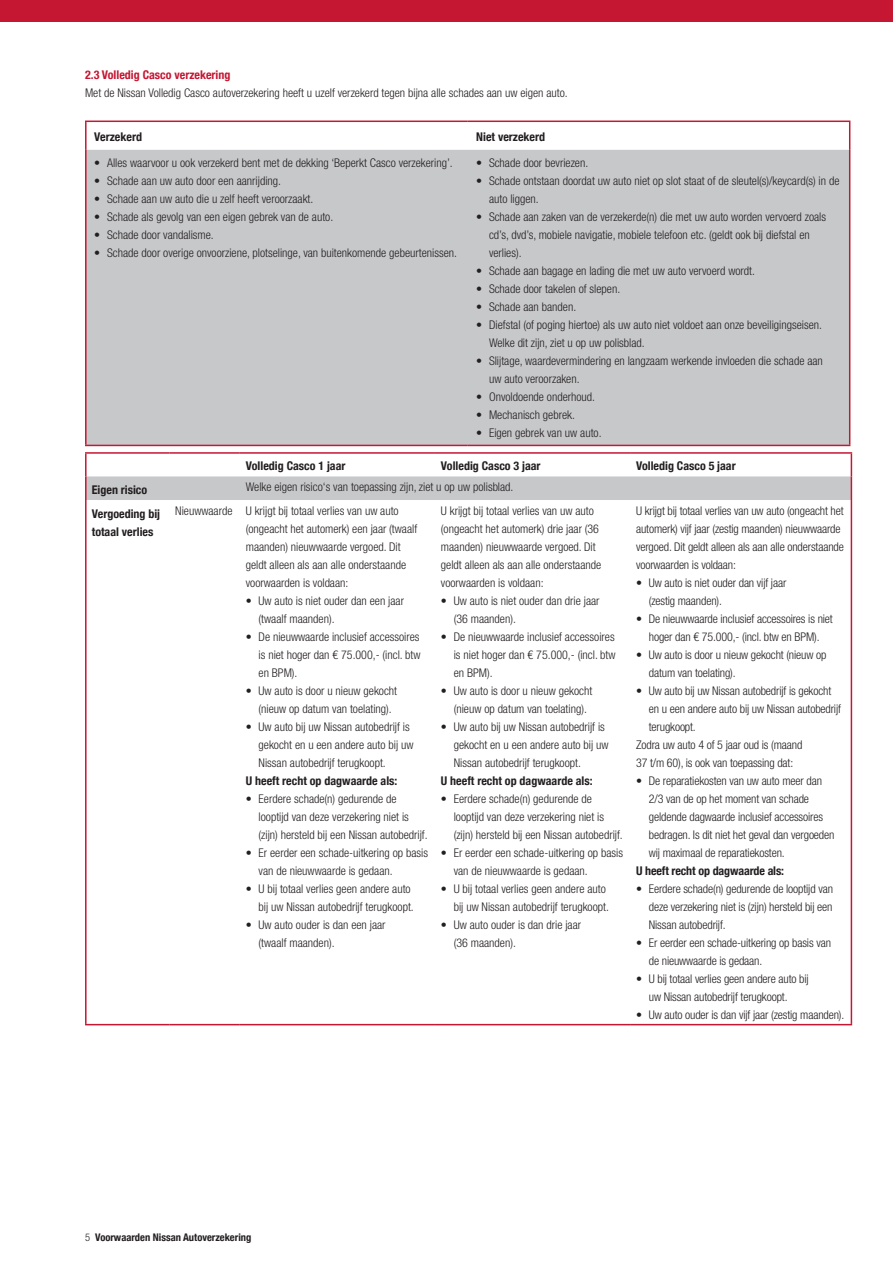
<style>
.page{position:relative;width:893px;height:1263px;background:#fff}
.page>*{position:absolute;margin:0;border:0;box-sizing:border-box;transform-origin:0 0}
.t1{font:300 condensed 12px/18px "Helvetica Neue LT Std";color:#231f20}
.t2{font:700 condensed 12px/18px "Helvetica Neue";color:#231f20}
.t3{font:700 condensed 12px "Helvetica Neue";color:#c51632}
.t4{font:700 condensed 10.5px "Helvetica Neue";color:#231f20}
.s1{font-family:"Helvetica Neue LT Std";font-weight:300}
</style>
<div class="page">
<div style="left:0;top:0;width:893px;height:21px;background:#c51632"></div>
<div style="left:87px;top:150px;width:762px;height:295px;background:#c7c8ca"></div>
<hr style="left:85px;top:122px;width:2px;height:28px;background:#c51632">
<hr style="left:85px;top:121px;width:383px;height:1px;background:#c51632">
<hr style="left:468px;top:121px;width:382px;height:1px;background:#c51632">
<svg style="left:849px;top:122px;width:1px;height:28px"></svg>
<hr style="left:85px;top:150px;width:2px;height:295px;background:#c51632">
<hr style="left:85px;top:445px;width:383px;height:1px;background:#c51632">
<hr style="left:849px;top:150px;width:1px;height:295px;background:#c51632">
<hr style="left:468px;top:445px;width:382px;height:1px;background:#c51632">
<hr style="left:85px;top:454px;width:2px;height:22px;background:#c51632">
<hr style="left:85px;top:452px;width:84px;height:2px;background:#c51632">
<hr style="left:169px;top:452px;width:71px;height:2px;background:#c51632">
<hr style="left:85px;top:1024px;width:84px;height:1px;background:#c51632">
<hr style="left:240px;top:452px;width:195px;height:2px;background:#c51632">
<hr style="left:435px;top:452px;width:195px;height:2px;background:#c51632">
<hr style="left:169px;top:1024px;width:71px;height:1px;background:#c51632">
<hr style="left:240px;top:1024px;width:195px;height:1px;background:#c51632">
<hr style="left:435px;top:1024px;width:195px;height:1px;background:#c51632">
<hr style="left:630px;top:452px;width:222px;height:2px;background:#c51632">
<hr style="left:630px;top:1024px;width:222px;height:1px;background:#c51632">
<hr style="left:85px;top:476px;width:2px;height:24px;background:#c51632">
<svg style="left:86px;top:454px;width:766px;height:46px"></svg>
<hr style="left:85px;top:500px;width:2px;height:524px;background:#c51632">
<hr style="left:851px;top:500px;width:1px;height:524px;background:#c51632">
<p class="t3" style="left:85px;top:67px;width:147px">2.3 Volledig Casco verzekering</p>
<p class="t1" style="left:85px;top:83px;width:484px">Met de Nissan Volledig Casco autoverzekering heeft u uzelf verzekerd tegen bijna alle schades aan uw eigen auto.</p>
<p class="t2" style="left:94px;top:128px;width:49px">Verzekerd</p>
<p class="t2" style="left:476px;top:128px;width:70px">Niet verzekerd</p>
<p class="t1" style="left:94px;top:154px;width:360px">• Alles waarvoor u ook verzekerd bent met de dekking ‘Beperkt Casco verzekering’.</p>
<p class="t1" style="left:94px;top:172px;width:188px">• Schade aan uw auto door een aanrijding.</p>
<p class="t1" style="left:94px;top:190px;width:221px">• Schade aan uw auto die u zelf heeft veroorzaakt.</p>
<p class="t1" style="left:94px;top:208px;width:240px">• Schade als gevolg van een eigen gebrek van de auto.</p>
<p class="t1" style="left:94px;top:226px;width:121px">• Schade door vandalisme.</p>
<p class="t1" style="left:94px;top:244px;width:364px">• Schade door overige onvoorziene, plotselinge, van buitenkomende gebeurtenissen.</p>
<p class="t1" style="left:476px;top:154px;width:114px">• Schade door bevriezen.</p>
<p class="t1" style="left:489px;top:172px;width:352px;text-indent:-13px">• Schade ontstaan doordat uw auto niet op slot staat of de sleutel(s)/keycard(s) in de auto liggen.</p>
<p class="t1" style="left:489px;top:208px;width:339px;text-indent:-13px">• Schade aan zaken van de verzekerde(n) die met uw auto worden vervoerd zoals cd’s, dvd’s, mobiele navigatie, mobiele telefoon etc. (geldt ook bij diefstal en verlies).</p>
<p class="t1" style="left:476px;top:262px;width:280px">• Schade aan bagage en lading die met uw auto vervoerd wordt.</p>
<p class="t1" style="left:476px;top:280px;width:145px">• Schade door takelen of slepen.</p>
<p class="t1" style="left:476px;top:298px;width:102px">• Schade aan banden.</p>
<p class="t1" style="left:489px;top:316px;width:335px;text-indent:-13px">• Diefstal (of poging hiertoe) als uw auto niet voldoet aan onze beveiligingseisen.<br>Welke dit zijn, ziet u op uw polisblad.</p>
<p class="t1" style="left:489px;top:352px;width:335px;text-indent:-13px">• Slijtage, waardevermindering en langzaam werkende invloeden die schade aan uw auto veroorzaken.</p>
<p class="t1" style="left:476px;top:388px;width:120px">• Onvoldoende onderhoud.</p>
<p class="t1" style="left:476px;top:406px;width:100px">• Mechanisch gebrek.</p>
<p class="t1" style="left:476px;top:424px;width:127px">• Eigen gebrek van uw auto.</p>
<p class="t2" style="left:246px;top:457px;width:101px">Volledig Casco 1 jaar</p>
<p class="t2" style="left:441px;top:457px;width:101px">Volledig Casco 3 jaar</p>
<p class="t2" style="left:636px;top:457px;width:101px">Volledig Casco 5 jaar</p>
<p class="t2" style="left:92px;top:481px;width:57px">Eigen risico</p>
<p class="t1" style="left:246px;top:478px;width:269px">Welke eigen risico‘s van toepassing zijn, ziet u op uw polisblad.</p>
<p class="t2" style="left:92px;top:504px;width:70px">Vergoeding bij totaal verlies</p>
<p class="t1" style="left:246px;top:501px;width:173px;text-indent:-71px">Nieuwwaarde U krijgt bij totaal verlies van uw auto (ongeacht het automerk) een jaar (twaalf maanden) nieuwwaarde vergoed. Dit geldt alleen als aan alle onderstaande voorwaarden is voldaan:</p>
<p class="t1" style="left:259px;top:591px;width:147px;text-indent:-13px">• Uw auto is niet ouder dan een jaar (twaalf maanden).</p>
<p class="t1" style="left:259px;top:627px;width:163px;text-align:justify;text-indent:-13px">• De nieuwwaarde inclusief accessoires is niet hoger dan € 75.000,- (incl. btw en BPM).</p>
<p class="t1" style="left:259px;top:681px;width:140px;text-indent:-13px">• Uw auto is door u nieuw gekocht (nieuw op datum van toelating).</p>
<p class="t1" style="left:259px;top:717px;width:156px;text-indent:-13px">• Uw auto bij uw Nissan autobedrijf is gekocht en u een andere auto bij uw<br>Nissan autobedrijf terugkoopt.</p>
<p class="t2" style="left:246px;top:771px;width:153px">U heeft recht op dagwaarde als:</p>
<p class="t1" style="left:259px;top:789px;width:171px;text-indent:-13px">• Eerdere schade(n) gedurende de looptijd van deze verzekering niet is (zijn) hersteld bij een Nissan autobedrijf.</p>
<p class="t1" style="left:259px;top:843px;width:171px;text-indent:-13px">• Er eerder een schade-uitkering op basis van de nieuwwaarde is gedaan.</p>
<p class="t1" style="left:246px;top:879px;width:169px;text-align:right">• U bij totaal verlies geen andere auto bij uw Nissan autobedrijf terugkoopt.</p>
<p class="t1" style="left:259px;top:915px;width:129px;text-indent:-13px">• Uw auto ouder is dan een jaar (twaalf maanden).</p>
<p class="t1" style="left:441px;top:501px;width:162px">U krijgt bij totaal verlies van uw auto (ongeacht het automerk) drie jaar (36 maanden) nieuwwaarde vergoed. Dit geldt alleen als aan alle onderstaande voorwaarden is voldaan:</p>
<p class="t1" style="left:454px;top:591px;width:147px;text-indent:-13px">• Uw auto is niet ouder dan drie jaar (36 maanden).</p>
<p class="t1" style="left:454px;top:627px;width:163px;text-align:justify;text-indent:-13px">• De nieuwwaarde inclusief accessoires is niet hoger dan € 75.000,- (incl. btw en BPM).</p>
<p class="t1" style="left:454px;top:681px;width:140px;text-indent:-13px">• Uw auto is door u nieuw gekocht (nieuw op datum van toelating).</p>
<p class="t1" style="left:454px;top:717px;width:156px;text-indent:-13px">• Uw auto bij uw Nissan autobedrijf is gekocht en u een andere auto bij uw<br>Nissan autobedrijf terugkoopt.</p>
<p class="t2" style="left:441px;top:771px;width:153px">U heeft recht op dagwaarde als:</p>
<p class="t1" style="left:454px;top:789px;width:171px;text-indent:-13px">• Eerdere schade(n) gedurende de looptijd van deze verzekering niet is (zijn) hersteld bij een Nissan autobedrijf.</p>
<p class="t1" style="left:454px;top:843px;width:171px;text-indent:-13px">• Er eerder een schade-uitkering op basis van de nieuwwaarde is gedaan.</p>
<p class="t1" style="left:441px;top:879px;width:169px;text-align:right">• U bij totaal verlies geen andere auto bij uw Nissan autobedrijf terugkoopt.</p>
<p class="t1" style="left:454px;top:915px;width:129px;text-indent:-13px">• Uw auto ouder is dan drie jaar (36 maanden).</p>
<p class="t1" style="left:636px;top:501px;width:209px">U krijgt bij totaal verlies van uw auto (ongeacht het automerk) vijf jaar (zestig maanden) nieuwwaarde vergoed. Dit geldt alleen als aan alle onderstaande voorwaarden is voldaan:</p>
<p class="t1" style="left:649px;top:573px;width:139px;text-indent:-13px">• Uw auto is niet ouder dan vijf jaar (zestig maanden).</p>
<p class="t1" style="left:636px;top:609px;width:198px;text-align:center">• De nieuwwaarde inclusief accessoires is niet hoger dan € 75.000,- (incl. btw en BPM).</p>
<p class="t1" style="left:649px;top:645px;width:179px;text-indent:-13px">• Uw auto is door u nieuw gekocht (nieuw op datum van toelating).</p>
<p class="t1" style="left:636px;top:681px;width:197px">• Uw auto bij uw Nissan autobedrijf is gekocht</p>
<p class="t1" style="left:649px;top:699px;width:194px">en u een andere auto bij uw Nissan autobedrijf</p>
<p class="t1" style="left:649px;top:717px;width:49px">terugkoopt.</p>
<p class="t1" style="left:636px;top:735px;width:168px">Zodra uw auto 4 of 5 jaar oud is (maand</p>
<p class="t1" style="left:636px;top:753px;width:159px">37 t/m 60), is ook van toepassing dat:</p>
<p class="t1" style="left:649px;top:771px;width:187px;text-indent:-13px">• De reparatiekosten van uw auto meer dan 2/3 van de op het moment van schade geldende dagwaarde inclusief accessoires bedragen. Is dit niet het geval dan vergoeden wij maximaal de reparatiekosten.</p>
<p class="t2" style="left:636px;top:861px;width:150px">U heeft recht op dagwaarde als:</p>
<p class="t1" style="left:649px;top:879px;width:186px;text-align:justify;text-indent:-13px">• Eerdere schade(n) gedurende de looptijd van deze verzekering niet is (zijn) hersteld bij een Nissan autobedrijf.</p>
<p class="t1" style="left:649px;top:933px;width:184px;text-indent:-13px">• Er eerder een schade-uitkering op basis van de nieuwwaarde is gedaan.</p>
<p class="t1" style="left:649px;top:969px;width:161px;text-indent:-13px">• U bij totaal verlies geen andere auto bij uw Nissan autobedrijf terugkoopt.</p>
<p class="t1" style="left:636px;top:1005px;width:210px">• Uw auto ouder is dan vijf jaar (zestig maanden).</p>
<p class="t4" style="left:85px;top:1231px;width:168px"><span class="s1">5</span> Voorwaarden Nissan Autoverzekering</p>
</div>
